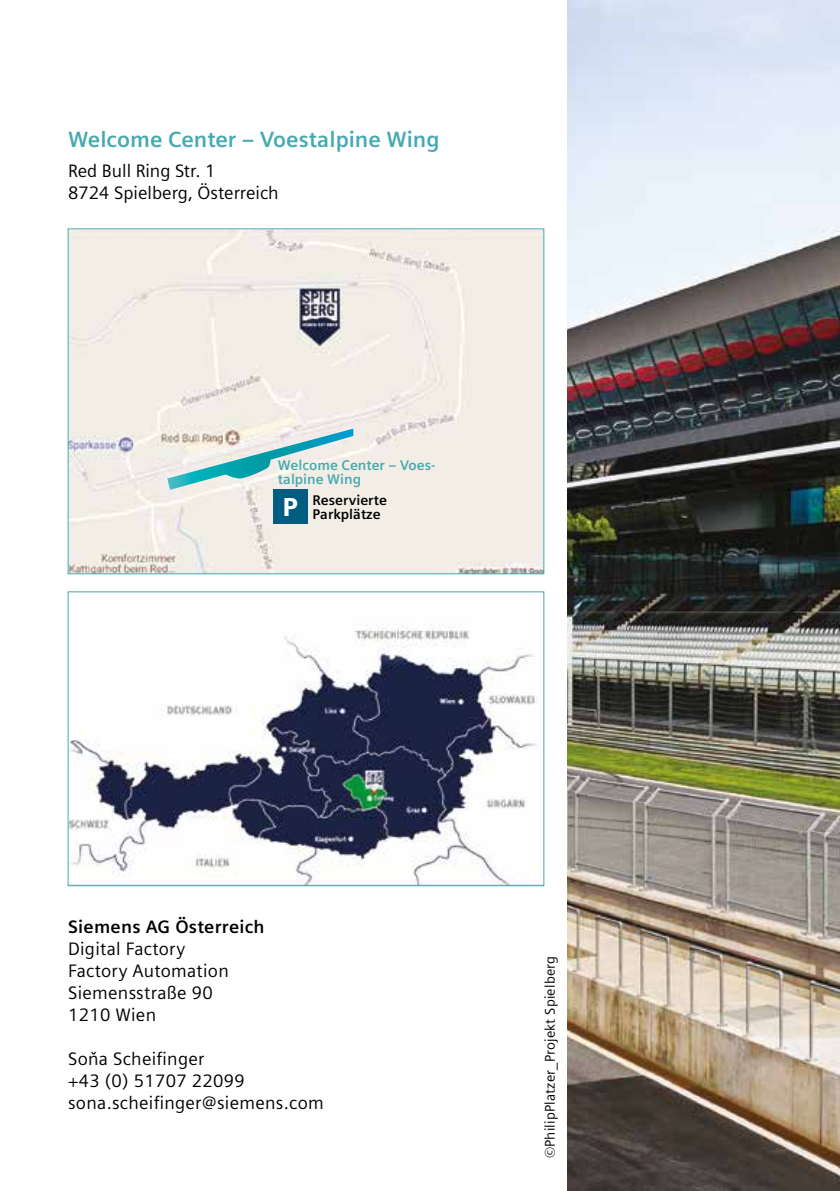
<style>
.page{position:relative;width:840px;height:1191px;background:#fff}
.page>*{position:absolute;margin:0;border:0;box-sizing:border-box;transform-origin:0 0}
.t1{font:700 22px "Siemens Sans OT";color:#46a9b1}
.t2{font:18px/22px "Siemens Sans OT";letter-spacing:.015em;color:#000}
.t3{font:700 18px "Siemens Sans OT";letter-spacing:.015em;color:#000}
.t4{font:14px "Siemens Sans";letter-spacing:.015em;color:#000}
.t5{font:700 14px/14px "Siemens Sans OT";color:#46a9b1}
.t6{font:700 14px/14px "Siemens Sans OT";color:#000}
.s1{font-weight:900;font-size:26px;color:#fff}
</style>
<div class="page">
<img style="left:567px;top:0;width:272px;height:1191px">
<img style="left:70px;top:624px;width:467px;height:260px">
<div style="left:68px;top:591px;width:476px;height:295px;border:1px solid #46a9b1"></div>
<img style="left:70px;top:230px;width:472px;height:342px">
<div style="left:272px;top:489px;width:35px;height:35px;background:#005c81"></div>
<svg style="left:167px;top:428px;width:186px;height:62px"></svg>
<p class="t1" style="left:68px;top:127px;width:373px">Welcome Center – Voestalpine Wing</p>
<p class="t2" style="left:68px;top:160px;width:212px">Red Bull Ring Str. 1<br>8724 Spielberg, Österreich</p>
<p class="t5" style="left:278px;top:458px;width:159px">Welcome Center – Voes&shy;talpine Wing</p>
<p class="t6" style="left:312px;top:493px;width:76px;text-indent:-30px"><span class="s1">P</span> Reservierte<br>Parkplätze</p>
<p class="t3" style="left:68px;top:917px;width:198px">Siemens AG Österreich</p>
<p class="t2" style="left:68px;top:938px;width:162px">Digital Factory<br>Factory Automation<br>Siemensstraße 90<br>1210 Wien</p>
<p class="t2" style="left:68px;top:1048px;width:257px">Soňa Scheifinger<br>+43 (0) 51707 22099 sona.scheifinger@siemens.com</p>
<p class="t4" style="left:542px;top:1158px;width:204px;rotate:-90deg">©PhilipPlatzer_Projekt Spielberg</p>
</div>
